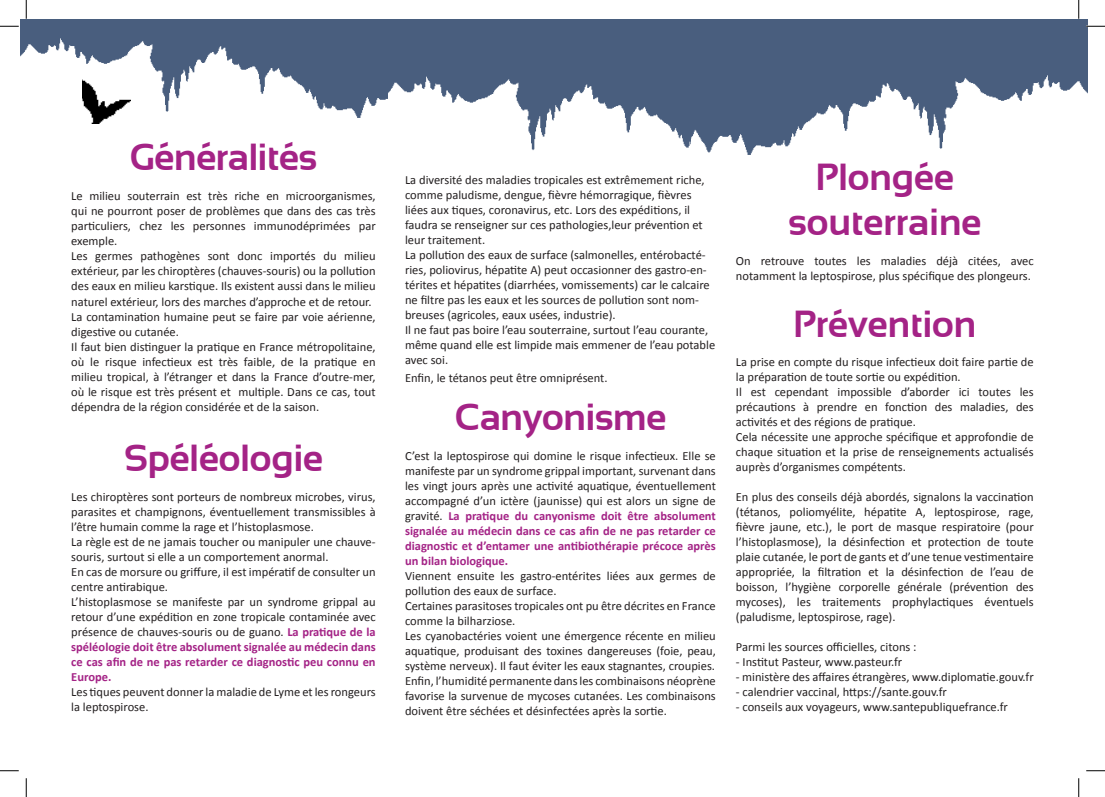
<style>
.page{position:relative;width:1105px;height:797px;background:#fff}
.page>*{position:absolute;margin:0;border:0;box-sizing:border-box;transform-origin:0 0}
.titre{font:700 37.5px/45px "Sansation";color:#a42386;text-align:center}
.texte{font:700 37.5px "Sansation";letter-spacing:-.01em;color:#a42386}
.texte-2{font:12.5px/15px "Calibri";color:#231f20}
.titre-2{font:12.5px/15px "Calibri";color:#231f20;text-align:justify}
.s1{font-weight:700;color:#a42386}
</style>
<div class="page">
<img style="left:388px;top:19px;width:303px;height:132px">
<img style="left:20px;top:19px;width:368px;height:105px">
<img style="left:691px;top:19px;width:396px;height:136px">
<img style="left:83px;top:78px;width:47px;height:45px">
<svg style="left:0;top:25px;width:19px;height:2px"></svg>
<svg style="left:1086px;top:25px;width:19px;height:2px"></svg>
<svg style="left:0;top:770px;width:19px;height:1px"></svg>
<svg style="left:1086px;top:770px;width:19px;height:1px"></svg>
<svg style="left:25px;top:0;width:2px;height:19px"></svg>
<svg style="left:25px;top:778px;width:2px;height:19px"></svg>
<svg style="left:1078px;top:0;width:1px;height:19px"></svg>
<svg style="left:1078px;top:778px;width:1px;height:19px"></svg>
<p class="titre" style="left:130px;top:135px;width:189px">Généralités</p>
<p class="titre-2" style="left:71px;top:189px;width:306px">Le milieu souterrain est très riche en microorganismes, qui ne pourront poser de problèmes que dans des cas très particuliers, chez les personnes immunodéprimées par exemple.</p>
<p class="titre-2" style="left:71px;top:249px;width:306px">Les germes pathogènes sont donc importés du milieu extérieur, par les chiroptères (chauves-souris) ou la pollution des eaux en milieu karstique. Ils existent aussi dans le milieu naturel extérieur, lors des marches d’approche et de retour.</p>
<p class="titre-2" style="left:71px;top:309px;width:306px">La contamination humaine peut se faire par voie aérienne, digestive ou cutanée.</p>
<p class="titre-2" style="left:71px;top:339px;width:306px">Il faut bien distinguer la pratique en France métropolitaine, où le risque infectieux est très faible, de la pratique en milieu tropical, à l’étranger et dans la France d’outre-mer, où le risque est très présent et multiple. Dans ce cas, tout dépendra de la région considérée et de la saison.</p>
<p class="titre" style="left:124px;top:435px;width:201px">Spéléologie</p>
<p class="texte-2" style="left:71px;top:489px;width:306px;text-align:justify">Les chiroptères sont porteurs de nombreux microbes, virus, parasites et champignons, éventuellement transmissibles à l’être humain comme la rage et l’histoplasmose.</p>
<p class="texte-2" style="left:71px;top:534px;width:306px">La règle est de ne jamais toucher ou manipuler une chauve&shy;souris, surtout si elle a un comportement anormal.</p>
<p class="texte-2" style="left:71px;top:564px;width:306px">En cas de morsure ou griffure, il est impératif de consulter un centre antirabique.</p>
<p class="texte-2" style="left:71px;top:594px;width:306px;text-align:justify">L’histoplasmose se manifeste par un syndrome grippal au retour d’une expédition en zone tropicale contaminée avec présence de chauves-souris ou de guano. <span class="s1">La pratique de la spéléologie doit être absolument signalée au médecin dans ce cas afin de ne pas retarder ce diagnostic peu connu en Europe.</span></p>
<p class="texte-2" style="left:71px;top:684px;width:306px">Les tiques peuvent donner la maladie de Lyme et les rongeurs la leptospirose.</p>
<p class="texte-2" style="left:405px;top:172px;width:301px">La diversité des maladies tropicales est extrêmement riche, comme paludisme, dengue, fièvre hémorragique, fièvres liées aux tiques, coronavirus, etc. Lors des expéditions, il faudra se renseigner sur ces pathologies,leur prévention et leur traitement.</p>
<p class="texte-2" style="left:405px;top:247px;width:306px">La pollution des eaux de surface (salmonelles, entérobacté&shy;ries, poliovirus, hépatite A) peut occasionner des gastro-en&shy;térites et hépatites (diarrhées, vomissements) car le calcaire ne filtre pas les eaux et les sources de pollution sont nom&shy;breuses (agricoles, eaux usées, industrie).</p>
<p class="texte-2" style="left:405px;top:322px;width:312px">Il ne faut pas boire l’eau souterraine, surtout l’eau courante, même quand elle est limpide mais emmener de l’eau potable avec soi.</p>
<p class="texte-2" style="left:405px;top:370px;width:204px">Enfin, le tétanos peut être omniprésent.</p>
<p class="texte" style="left:455px;top:395px;width:213px">Canyonisme</p>
<p class="texte-2" style="left:405px;top:448px;width:312px;text-align:justify">C’est la leptospirose qui domine le risque infectieux. Elle se manifeste par un syndrome grippal important, survenant dans les vingt jours après une activité aquatique, éventuellement accompagné d’un ictère (jaunisse) qui est alors un signe de gravité. <span class="s1">La pratique du canyonisme doit être absolument signalée au médecin dans ce cas afin de ne pas retarder ce diagnostic et d’entamer une antibiothérapie précoce après un bilan biologique.</span></p>
<p class="texte-2" style="left:405px;top:568px;width:312px">Viennent ensuite les gastro-entérites liées aux germes de pollution des eaux de surface.</p>
<p class="texte-2" style="left:405px;top:598px;width:312px">Certaines parasitoses tropicales ont pu être décrites en France comme la bilharziose.</p>
<p class="texte-2" style="left:405px;top:628px;width:312px;text-align:justify">Les cyanobactéries voient une émergence récente en milieu aquatique, produisant des toxines dangereuses (foie, peau, système nerveux). Il faut éviter les eaux stagnantes, croupies.</p>
<p class="texte-2" style="left:405px;top:673px;width:312px;text-align:justify">Enfin, l’humidité permanente dans les combinaisons néoprène favorise la survenue de mycoses cutanées. Les combinaisons doivent être séchées et désinfectées après la sortie.</p>
<p class="titre" style="left:788px;top:154px;width:195px">Plongée souterraine</p>
<p class="texte-2" style="left:736px;top:253px;width:299px">On retrouve toutes les maladies déjà citées, avec notamment la leptospirose, plus spécifique des plongeurs.</p>
<p class="titre" style="left:793px;top:301px;width:185px">Prévention</p>
<p class="texte-2" style="left:736px;top:354px;width:299px">La prise en compte du risque infectieux doit faire partie de la préparation de toute sortie ou expédition.</p>
<p class="texte-2" style="left:736px;top:384px;width:299px;text-align:justify">Il est cependant impossible d’aborder ici toutes les précautions à prendre en fonction des maladies, des activités et des régions de pratique.</p>
<p class="texte-2" style="left:736px;top:429px;width:299px;text-align:justify">Cela nécessite une approche spécifique et approfondie de chaque situation et la prise de renseignements actualisés auprès d’organismes compétents.</p>
<p class="texte-2" style="left:736px;top:489px;width:299px;text-align:justify">En plus des conseils déjà abordés, signalons la vaccination (tétanos, poliomyélite, hépatite A, leptospirose, rage, fièvre jaune, etc.), le port de masque respiratoire (pour l’histoplasmose), la désinfection et protection de toute plaie cutanée, le port de gants et d’une tenue vestimentaire appropriée, la filtration et la désinfection de l’eau de boisson, l’hygiène corporelle générale (prévention des mycoses), les traitements prophylactiques éventuels (paludisme, leptospirose, rage).</p>
<p class="texte-2" style="left:736px;top:639px;width:182px">Parmi les sources officielles, citons :</p>
<p class="texte-2" style="left:736px;top:654px;width:168px">- Institut Pasteur, www.pasteur.fr</p>
<p class="texte-2" style="left:736px;top:669px;width:299px">- ministère des affaires étrangères, www.diplomatie.gouv.fr</p>
<p class="texte-2" style="left:736px;top:684px;width:213px">- calendrier vaccinal, https://sante.gouv.fr</p>
<p class="texte-2" style="left:736px;top:699px;width:274px">- conseils aux voyageurs, www.santepubliquefrance.fr</p>
</div>
